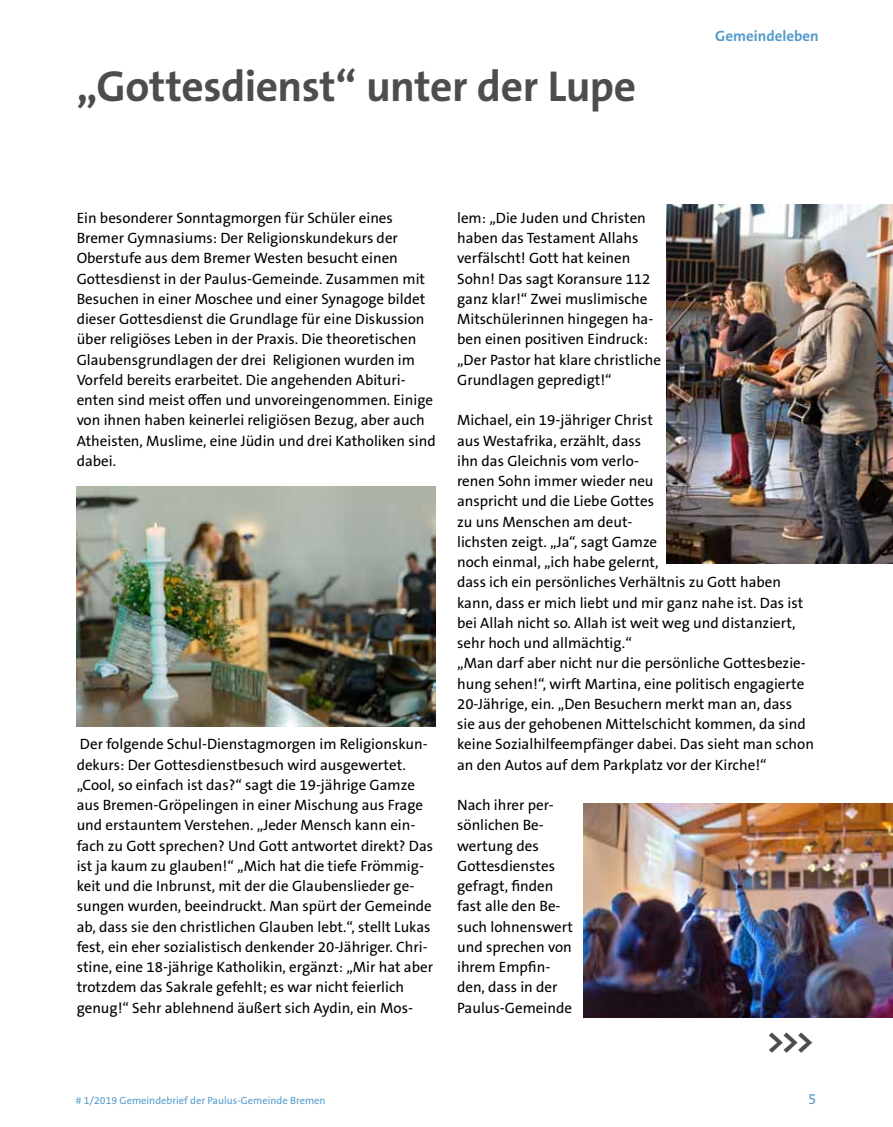
<style>
.page{position:relative;width:893px;height:1127px;background:#fff}
.page>*{position:absolute;margin:0;border:0;box-sizing:border-box;transform-origin:0 0}
.t1{font:700 43.5px "The Sans B W7";letter-spacing:-.01em;color:#4d4d4f}
.t2{font:700 34.5px "The Sans B W7";color:#4d4d4f}
.t3{font:15px/20.2px "The Sans B W5 Plain";color:#000}
.t4{font:700 15px "The Sans B W7";color:#569bca}
.t5{font:15px "The Sans B W5 Plain";color:#569bca}
.t6{font:10.5px "The Sans B W5 Plain";color:#569bca}
</style>
<div class="page">
<img style="left:584px;top:803px;width:309px;height:215px">
<img style="left:77px;top:487px;width:359px;height:239px">
<img style="left:666px;top:204px;width:227px;height:359px">
<h1 class="t1" style="left:77px;top:59px;width:561px">„Gottesdienst“ unter der Lupe</h1>
<p class="t4" style="left:715px;top:26px;width:105px">Gemeindeleben</p>
<p class="t3" style="left:77px;top:208px;width:361px">Ein besonderer Sonntagmorgen für Schüler eines Bremer Gymnasiums: Der Religionskundekurs der Oberstufe aus dem Bremer Westen besucht einen Gottesdienst in der Paulus-Gemeinde. Zusammen mit Besuchen in einer Moschee und einer Synagoge bildet dieser Gottesdienst die Grundlage für eine Diskussion über religiöses Leben in der Praxis. Die theoretischen Glaubensgrundlagen der drei Religionen wurden im Vorfeld bereits erarbeitet. Die angehenden Abituri&shy;enten sind meist offen und unvoreingenommen. Einige von ihnen haben keinerlei religiösen Bezug, aber auch Atheisten, Muslime, eine Jüdin und drei Katholiken sind dabei.</p>
<p class="t3" style="left:77px;top:734px;width:358px">Der folgende Schul-Dienstagmorgen im Religionskun&shy;dekurs: Der Gottesdienstbesuch wird ausgewertet. „Cool, so einfach ist das?“ sagt die 19-jährige Gamze aus Bremen-Gröpelingen in einer Mischung aus Frage und erstauntem Verstehen. „Jeder Mensch kann ein&shy;fach zu Gott sprechen? Und Gott antwortet direkt? Das ist ja kaum zu glauben!“ „Mich hat die tiefe Frömmig&shy;keit und die Inbrunst, mit der die Glaubenslieder ge&shy;sungen wurden, beeindruckt. Man spürt der Gemeinde ab, dass sie den christlichen Glauben lebt.“, stellt Lukas fest, ein eher sozialistisch denkender 20-Jähriger. Chri&shy;stine, eine 18-jährige Katholikin, ergänzt: „Mir hat aber trotzdem das Sakrale gefehlt; es war nicht feierlich genug!“ Sehr ablehnend äußert sich Aydin, ein Mos-</p>
<p class="t3" style="left:457px;top:208px;width:205px">lem: „Die Juden und Christen haben das Testament Allahs verfälscht! Gott hat keinen<br>Sohn! Das sagt Koransure 112 ganz klar!“ Zwei muslimische<br>Mitschülerinnen hingegen ha&shy;ben einen positiven Eindruck: „Der Pastor hat klare christliche<br>Grundlagen gepredigt!“</p>
<p class="t3" style="left:457px;top:410px;width:358px">Michael, ein 19-jähriger Christ<br>aus Westafrika, erzählt, dass<br>ihn das Gleichnis vom verlo-<br>renen Sohn immer wieder neu<br>anspricht und die Liebe Gottes<br>zu uns Menschen am deut-<br>lichsten zeigt. „Ja“, sagt Gamze<br>noch einmal, „ich habe gelernt,<br>dass ich ein persönliches Verhältnis zu Gott haben kann, dass er mich liebt und mir ganz nahe ist. Das ist bei Allah nicht so. Allah ist weit weg und distanziert, sehr hoch und allmächtig.“<br>„Man darf aber nicht nur die persönliche Gottesbezie&shy;hung sehen!“, wirft Martina, eine politisch engagierte 20-Jährige, ein. „Den Besuchern merkt man an, dass<br>sie aus der gehobenen Mittelschicht kommen, da sind keine Sozialhilfeempfänger dabei. Das sieht man schon an den Autos auf dem Parkplatz vor der Kirche!“</p>
<p class="t3" style="left:457px;top:795px;width:117px">Nach ihrer per&shy;sönlichen Be&shy;wertung des<br>Gottesdienstes gefragt, finden fast alle den Be&shy;such lohnenswert und sprechen von ihrem Empfin&shy;den, dass in der<br>Paulus-Gemeinde</p>
<h2 class="t2" style="left:766px;top:1019px;width:50px">&gt;&gt;&gt;</h2>
<p class="t6" style="left:76px;top:1093px;width:251px"># 1/2019 Gemeindebrief der Paulus-Gemeinde Bremen</p>
<p class="t5" style="left:808px;top:1089px;width:10px">5</p>
</div>
